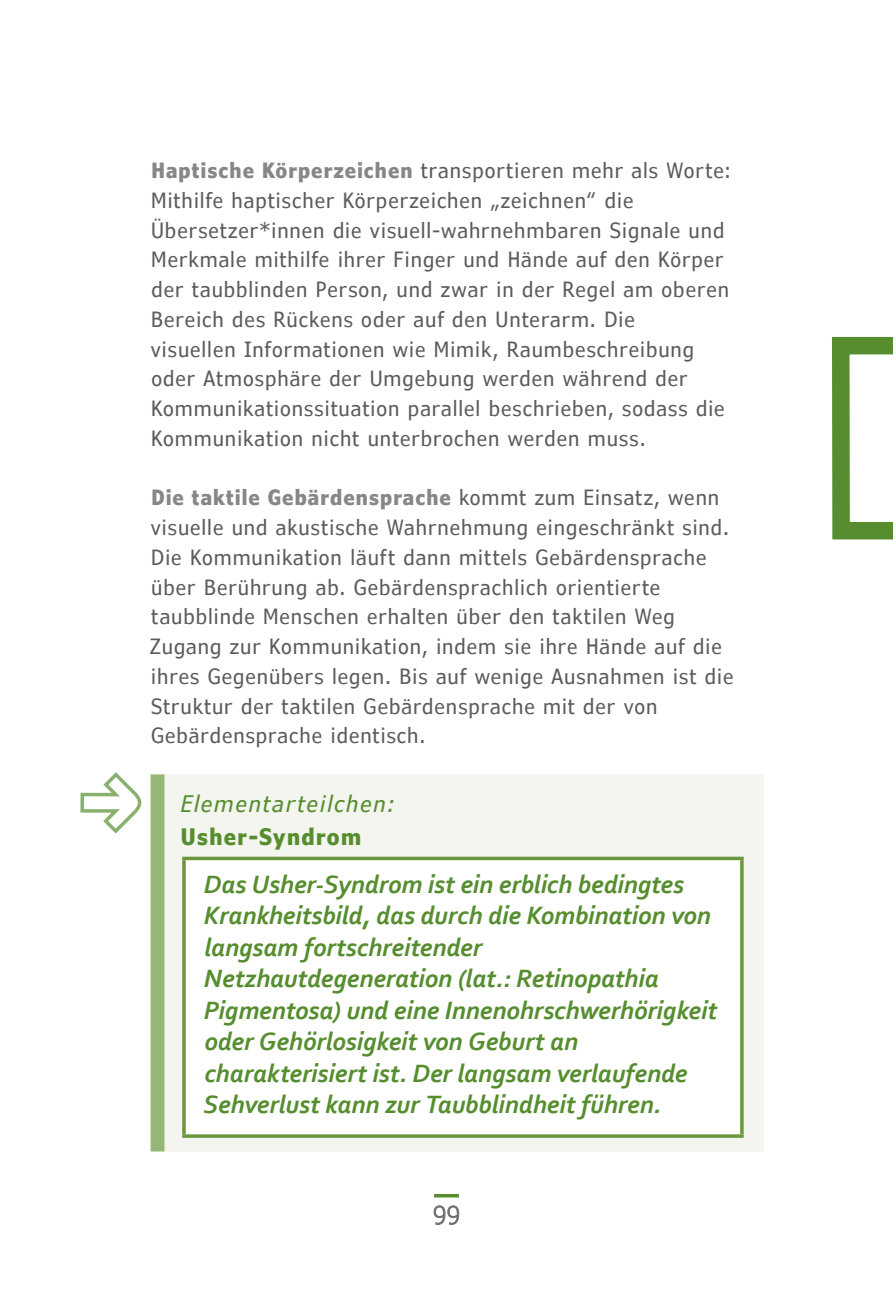
<style>
.page{position:relative;width:893px;height:1290px;background:#fff}
.page>*{position:absolute;margin:0;border:0;box-sizing:border-box;transform-origin:0 0}
.t1{font:italic 700 26.25px/31.5px "Corbel";letter-spacing:-.005em;color:#568e2f}
.t2{font:300 condensed 24.5px "Verdana Pro";color:#706f6f}
.t3{font:italic condensed 22.75px "Verdana Pro";letter-spacing:.085em;color:#568e2f}
.t4{font:700 condensed 22.75px "Verdana Pro";letter-spacing:.06em;color:#568e2f}
.t5{font:condensed 21px/29.8px "Verdana Pro";letter-spacing:.045em;color:#5c5c5b}
.s1{font-weight:700;color:#878787}
</style>
<div class="page">
<svg style="left:433px;top:1205px;width:27px;height:20px"></svg>
<hr style="left:434px;top:1194px;width:25px;height:3px;background:#568e2f">
<div style="left:165px;top:774px;width:598px;height:377px;background:#f3f5ee"></div>
<div style="left:151px;top:774px;width:14px;height:377px;background:#96b678"></div>
<svg style="left:80px;top:772px;width:62px;height:62px"></svg>
<div style="left:184px;top:858px;width:558px;height:278px;background:#fff"></div>
<hr style="left:182px;top:857px;width:562px;height:3px;background:#6a973e">
<svg style="left:182px;top:860px;width:4px;height:274px"></svg>
<svg style="left:740px;top:860px;width:4px;height:274px"></svg>
<svg style="left:182px;top:1134px;width:562px;height:4px;background:#7ba354"></svg>
<svg style="left:832px;top:337px;width:61px;height:202px"></svg>
<p class="t5" style="left:151px;top:156px;width:581px"><span class="s1">Haptische Körperzeichen</span> transportieren mehr als Worte:<br>Mithilfe haptischer Körperzeichen „zeichnen“ die<br>Übersetzer*innen die visuell-wahrnehmbaren Signale und</p>
<p class="t5" style="left:151px;top:245px;width:580px">Merkmale mithilfe ihrer Finger und Hände auf den Körper der taubblinden Person, und zwar in der Regel am oberen Bereich des Rückens oder auf den Unterarm. Die<br>visuellen Informationen wie Mimik, Raumbeschreibung oder Atmosphäre der Umgebung werden während der Kommunikationssituation parallel beschrieben, sodass die Kommunikation nicht unterbrochen werden muss.</p>
<p class="t5" style="left:150px;top:483px;width:585px"><span class="s1">Die taktile Gebärdensprache</span> kommt zum Einsatz, wenn visuelle und akustische Wahrnehmung eingeschränkt sind.<br>Die Kommunikation läuft dann mittels Gebärdensprache über Berührung ab. Gebärdensprachlich orientierte taubblinde Menschen erhalten über den taktilen Weg Zugang zur Kommunikation, indem sie ihre Hände auf die ihres Gegenübers legen. Bis auf wenige Ausnahmen ist die Struktur der taktilen Gebärdensprache mit der von Gebärdensprache identisch.</p>
<p class="t3" style="left:181px;top:789px;width:215px">Elementarteilchen:</p>
<p class="t4" style="left:181px;top:821px;width:182px">Usher-Syndrom</p>
<p class="t1" style="left:204px;top:868px;width:515px">Das Usher-Syndrom ist ein erblich bedingtes Krankheitsbild, das durch die Kombination von langsam fortschreitender Netzhautdegeneration (lat.: Retinopathia Pigmentosa) und eine Innenohrschwerhörigkeit oder Gehörlosigkeit von Geburt an charakterisiert ist. Der langsam verlaufende Sehverlust kann zur Taubblindheit führen.</p>
<p class="t2" style="left:433px;top:1199px;width:27px">99</p>
</div>
